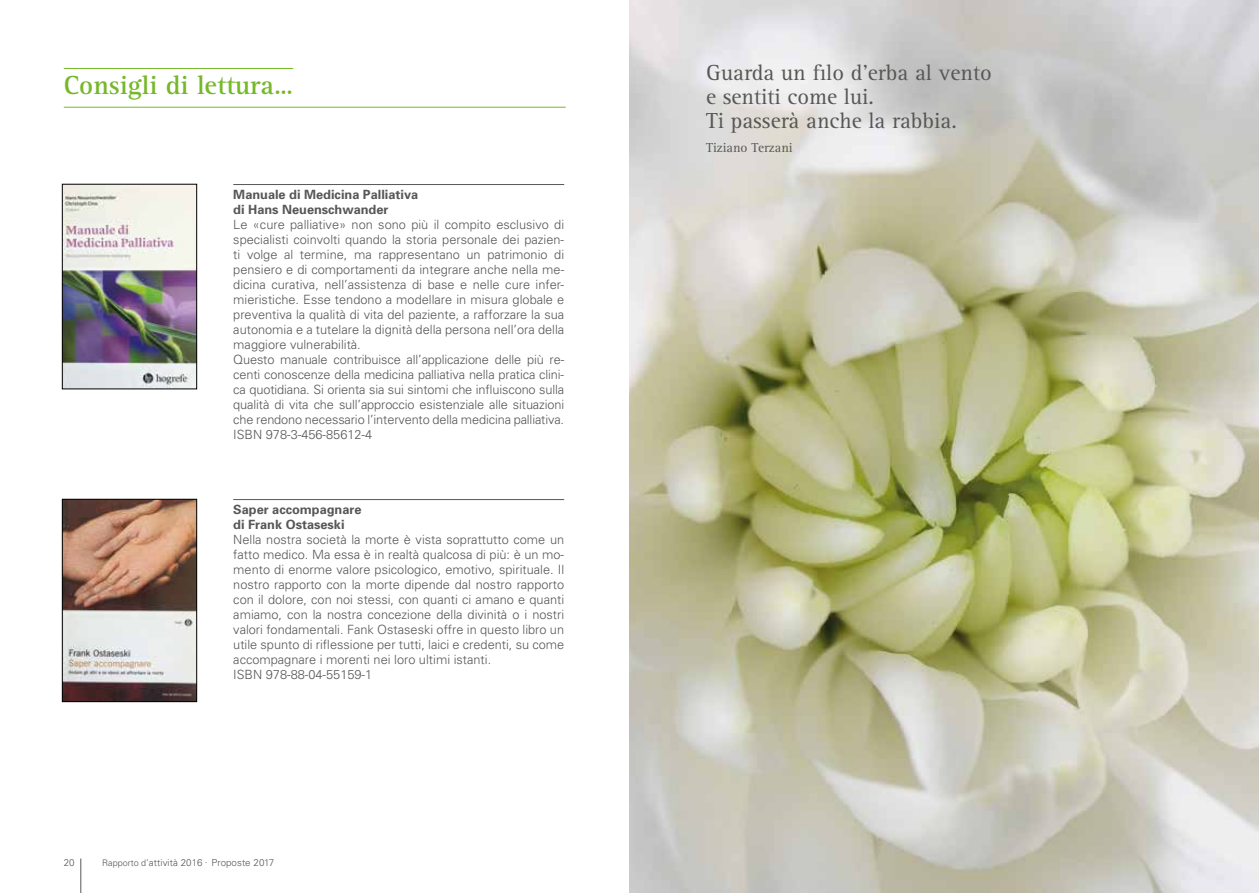
<style>
.page{position:relative;width:1259px;height:893px;background:#fff}
.page>*{position:absolute;margin:0;border:0;box-sizing:border-box;transform-origin:0 0}
.t1{font:700 27px "Rotis Serif";color:#76b82a}
.t2{font:22.5px/24px "Rotis Serif";color:#575756}
.t3{font:13.5px "Rotis Serif";color:#575756}
.t4{font:300 12.75px/15px "Univers";color:#575756}
.t5{font:700 12.75px/15px "Univers";color:#575756}
.t6{font:300 9.75px "Univers";letter-spacing:.005em;color:#575756}
.s1{font-size:9px}
</style>
<div class="page">
<hr style="left:233px;top:184px;width:331px;height:1px;background:#575756">
<hr style="left:233px;top:499px;width:331px;height:1px;background:#575756">
<hr style="left:64px;top:68px;width:229px;height:1px;background:#76b82a">
<hr style="left:64px;top:107px;width:502px;height:1px;background:#76b82a">
<img style="left:64px;top:186px;width:131px;height:201px">
<div style="left:62px;top:184px;width:135px;height:205px;border:1px solid #000"></div>
<img style="left:64px;top:501px;width:131px;height:199px">
<div style="left:62px;top:499px;width:135px;height:203px;border:1px solid #000"></div>
<hr style="left:81px;top:858px;width:1px;height:35px;background:#575756">
<img style="left:629px;top:0;width:630px;height:893px">
<h1 class="t1" style="left:64px;top:69px;width:231px">Consigli di lettura…</h1>
<p class="t5" style="left:233px;top:187px;width:186px">Manuale di Medicina Palliativa di Hans Neuenschwander</p>
<p class="t4" style="left:233px;top:217px;width:332px">Le «cure palliative» non sono più il compito esclusivo di specialisti coinvolti quando la storia personale dei pazien&shy;ti volge al termine, ma rappresentano un patrimonio di pensiero e di comportamenti da integrare anche nella me&shy;dicina curativa, nell’assistenza di base e nelle cure infer&shy;mieristiche. Esse tendono a modellare in misura globale e preventiva la qualità di vita del paziente, a rafforzare la sua autonomia e a tutelare la dignità della persona nell’ora della maggiore vulnerabilità.<br>Questo manuale contribuisce all’applicazione delle più re&shy;centi conoscenze della medicina palliativa nella pratica clini&shy;ca quotidiana. Si orienta sia sui sintomi che influiscono sulla qualità di vita che sull’approccio esistenziale alle situazioni che rendono necessario l’intervento della medicina palliativa.<br>ISBN 978-3-456-85612-4</p>
<p class="t5" style="left:233px;top:502px;width:130px">Saper accompagnare di Frank Ostaseski</p>
<p class="t4" style="left:233px;top:532px;width:332px">Nella nostra società la morte è vista soprattutto come un fatto medico. Ma essa è in realtà qualcosa di più: è un mo&shy;mento di enorme valore psicologico, emotivo, spirituale. Il nostro rapporto con la morte dipende dal nostro rapporto con il dolore, con noi stessi, con quanti ci amano e quanti amiamo, con la nostra concezione della divinità o i nostri valori fondamentali. Fank Ostaseski offre in questo libro un utile spunto di riflessione per tutti, laici e credenti, su come accompagnare i morenti nei loro ultimi istanti.<br>ISBN 978-88-04-55159-1</p>
<p class="t6" style="left:64px;top:857px;width:12px">20</p>
<p class="t6" style="left:102px;top:857px;width:174px"><span class="s1">Rapporto d</span>'attività 2016 . Proposte 2017</p>
<h2 class="t2" style="left:706px;top:61px;width:287px">Guarda un filo d'erba al vento e sentiti come lui.<br>Ti passerà anche la rabbia.</h2>
<p class="t3" style="left:706px;top:139px;width:88px">Tiziano Terzani</p>
</div>
